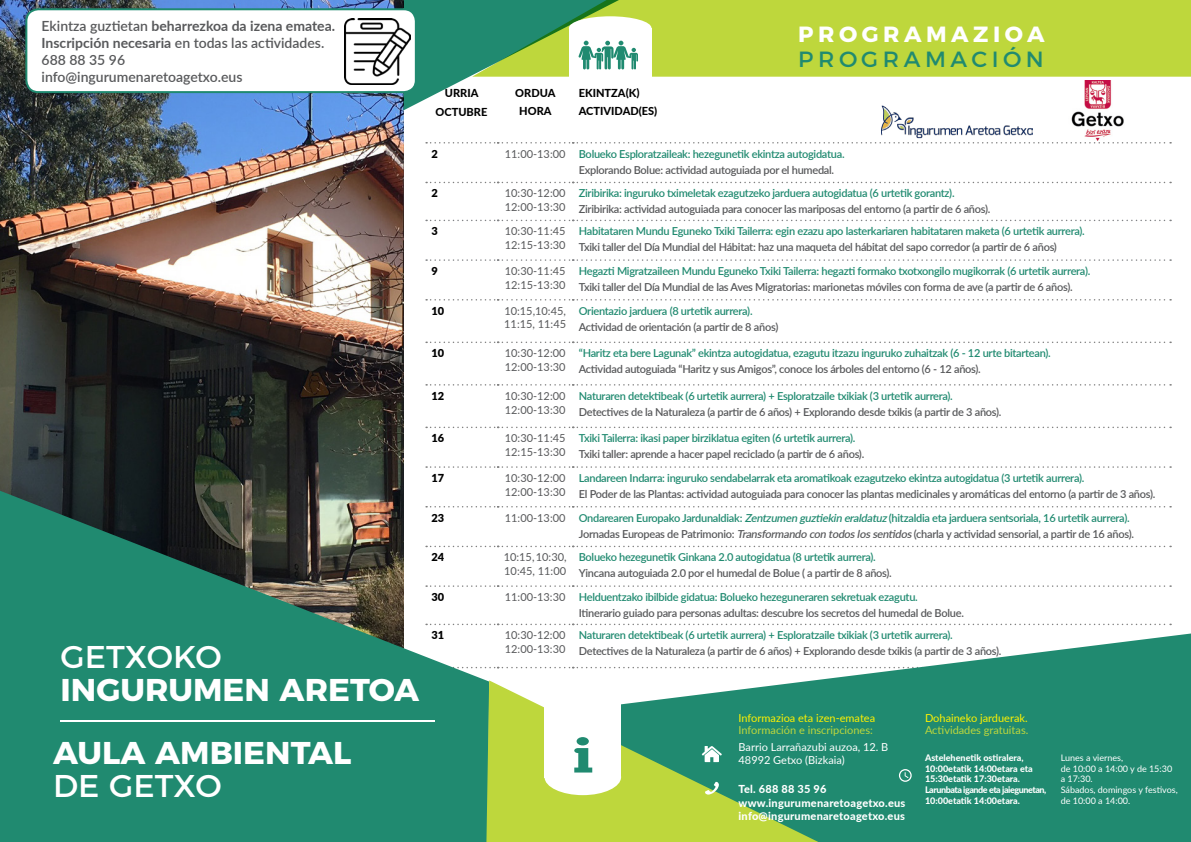
<style>
.page{position:relative;width:1191px;height:842px;background:#fff}
.page>*{position:absolute;margin:0;border:0;box-sizing:border-box;transform-origin:0 0}
.t1{font:700 31.5px/63.4px "Montserrat";color:#fff}
.t2{font:31.5px "Montserrat";color:#fff}
.t3{font:700 22px "Montserrat";letter-spacing:.2em;color:#fff}
.t4{font:22px "Montserrat";letter-spacing:.2em;color:#208a70}
.t5{font:600 14px/16.8px "Lato";color:#58595b}
.t6{font:600 11px/16px "Lato";letter-spacing:-.025em;color:#208a70}
.t7{font:600 11px/16px "Lato";letter-spacing:-.025em;color:#58595b}
.t8{font:11px/13.7px "Lato";color:#58595b}
.t9{font:800 11px/13.2px "Lato";letter-spacing:.02em;color:#fff}
.t10{font:11px "Lato";color:#bed73c}
.t11{font:11px/13.2px "Lato";color:#fff}
.t12{font:800 11px/18px "Lato";color:#000}
.t13{font:11px "Lato";color:#fff200}
.t14{font:900 11px "Lato";color:#000}
.t15{font:800 9px/10.8px "Lato";letter-spacing:-.005em;color:#fff}
.t16{font:9px/10.8px "Lato";color:#fff}
.s1{font-weight:700}
.s2{font-weight:400;color:#58595b}
.s3{color:#58595b}
.s4{font-style:italic}
.s5{font-style:italic;color:#58595b}
.s6{font-weight:400}
.s7{color:#208a70}
</style>
<div class="page">
<img style="left:0;top:0;width:403px;height:491px">
<div style="left:704px;top:0;width:487px;height:77px;background:#bed73c"></div>
<svg style="left:426px;top:142px;width:745px;height:2px"></svg>
<svg style="left:426px;top:182px;width:745px;height:1px"></svg>
<svg style="left:426px;top:299px;width:745px;height:2px"></svg>
<svg style="left:426px;top:342px;width:745px;height:1px"></svg>
<svg style="left:426px;top:384px;width:745px;height:2px"></svg>
<svg style="left:426px;top:427px;width:745px;height:1px"></svg>
<svg style="left:426px;top:466px;width:745px;height:2px"></svg>
<svg style="left:489px;top:506px;width:682px;height:1px"></svg>
<svg style="left:489px;top:546px;width:682px;height:1px"></svg>
<svg style="left:489px;top:585px;width:682px;height:2px"></svg>
<svg style="left:489px;top:624px;width:682px;height:1px"></svg>
<svg style="left:489px;top:667px;width:77px;height:1px"></svg>
<svg style="left:426px;top:220px;width:745px;height:1px"></svg>
<svg style="left:426px;top:259px;width:745px;height:2px"></svg>
<svg style="left:0;top:491px;width:487px;height:351px;fill:#208a70"></svg>
<svg style="left:568px;top:633px;width:623px;height:209px;fill:#208a70"></svg>
<svg style="left:486px;top:680px;width:332px;height:162px"></svg>
<div style="left:544px;top:759px;width:77px;height:36px;background:#fff;border-radius:50%"></div>
<div style="left:544px;top:703px;width:77px;height:75px;background:#fff"></div>
<hr style="left:60px;top:720px;width:374px;height:2px;background:#fff">
<svg style="left:403px;top:0;width:301px;height:110px"></svg>
<svg style="left:574px;top:737px;width:18px;height:35px"></svg>
<svg style="left:705px;top:782px;width:14px;height:13px"></svg>
<svg style="left:702px;top:746px;width:20px;height:16px"></svg>
<svg style="left:899px;top:769px;width:12px;height:13px"></svg>
<div style="left:26px;top:9px;width:390px;height:83px;background:#fff;border-radius:12px"></div>
<div style="left:25px;top:8px;width:392px;height:85px;border:2px solid #208a70;border-radius:12px"></div>
<img style="left:882px;top:105px;width:151px;height:34px">
<img style="left:1071px;top:80px;width:53px;height:61px">
<img style="left:344px;top:19px;width:66px;height:65px">
<p class="t5" style="left:42px;top:17px;width:295px">Ekintza guztietan <span class="s1">beharrezkoa da izena ematea.<br>Inscripción necesaria</span> en todas las actividades.<br>688 88 35 96<br>info@ingurumenaretoagetxo.eus</p>
<p class="t12" style="left:435px;top:83px;width:53px;line-height:19px;text-align:center">urria octubre</p>
<p class="t12" style="left:519px;top:83px;width:38px;text-indent:-4px">ordua<br>HORA</p>
<p class="t12" style="left:579px;top:83px;width:62px">EKINTZA(K)<br>ACTI</p>
<p class="t12" style="left:603px;top:101px;width:16px">VIDAD</p>
<p class="t12" style="left:639px;top:101px;width:20px">(ES)</p>
<h2 class="t3" style="left:798px;top:16px;width:248px">PROGRAMAZIOA</h2>
<h2 class="t4" style="left:798px;top:41px;width:247px">PROGRAMACIÓN</h2>
<h1 class="t2" style="left:61px;top:632px;width:163px">GETXOKO</h1>
<h1 class="t1" style="left:53px;top:655px;width:368px">INGURUMEN ARETOA<br>AULA AMBIENTAL</h1>
<h1 class="t2" style="left:53px;top:760px;width:103px">DE GETXO</h1>
<p class="t14" style="left:431px;top:145px;width:8px">2</p>
<p class="t6" style="left:579px;top:145px;width:267px;text-indent:-74px"><span class="s2">11:00-13:00</span> Bolueko Esploratzaileak: hezegunetik ekintza autogidatua.<br><span class="s3">Explorando Bolue: actividad autoguiada por el humedal.</span></p>
<p class="t14" style="left:431px;top:185px;width:8px">2</p>
<p class="t8" style="left:505px;top:186px;width:62px">10:30-12:00<br>12:00-13:30</p>
<p class="t6" style="left:579px;top:185px;width:377px">Ziribirika: inguruko tximeletak ezagutzeko jarduera autogidatua (6 urtetik gorantz).</p>
<p class="t7" style="left:579px;top:201px;width:413px">Ziribirika: actividad autoguiada para conocer las mariposas del entorno (a partir de 6 años).</p>
<p class="t14" style="left:431px;top:223px;width:8px">3</p>
<p class="t8" style="left:505px;top:224px;width:62px">10:30-11:45<br>12:15-13:30</p>
<p class="t6" style="left:579px;top:223px;width:507px">Habitataren Mundu Eguneko Txiki Tailerra: egin ezazu apo lasterkariaren habitataren maketa (6 urtetik aurrera).</p>
<p class="t7" style="left:579px;top:239px;width:479px">Txiki taller del Día Mundial del Hábitat: haz una maqueta del hábitat del sapo corredor (a partir de 6 años)</p>
<p class="t14" style="left:431px;top:263px;width:8px">9</p>
<p class="t8" style="left:505px;top:264px;width:62px">10:30-11:45<br>12:15-13:30</p>
<p class="t6" style="left:579px;top:263px;width:513px">Hegazti Migratzaileen Mundu Eguneko Txiki Tailerra: hegazti formako txotxongilo mugikorrak (6 urtetik aurrera).</p>
<p class="t7" style="left:579px;top:279px;width:495px">Txiki taller del Día Mundial de las Aves Migratorias: marionetas móviles con forma de ave (a partir de 6 años).</p>
<p class="t14" style="left:431px;top:302px;width:14px">10</p>
<p class="t8" style="left:504px;top:303px;width:63px">10:15,10:45,<br>11:15, 11:45</p>
<p class="t6" style="left:579px;top:302px;width:175px">Orientazio jarduera (8 urtetik aurrera).</p>
<p class="t7" style="left:579px;top:318px;width:201px">Actividad de orientación (a partir de 8 años)</p>
<p class="t14" style="left:431px;top:345px;width:14px">10</p>
<p class="t8" style="left:505px;top:346px;width:62px">10:30-12:00<br>12:00-13:30</p>
<p class="t6" style="left:579px;top:345px;width:473px">“Haritz eta bere Lagunak” ekintza autogidatua, ezagutu itzazu inguruko zuhaitzak (6 - 12 urte bitartean).</p>
<p class="t7" style="left:579px;top:361px;width:403px">Actividad autoguiada “Haritz y sus Amigos”, conoce los árboles del entorno (6 - 12 años).</p>
<p class="t14" style="left:431px;top:387px;width:14px">12</p>
<p class="t8" style="left:505px;top:388px;width:62px">10:30-12:00<br>12:00-13:30</p>
<p class="t6" style="left:579px;top:387px;width:375px">Naturaren detektibeak (6 urtetik aurrera) + Esploratzaile txikiak (3 urtetik aurrera).</p>
<p class="t7" style="left:579px;top:403px;width:424px">Detectives de la Naturaleza (a partir de 6 años) + Explorando desde txikis (a partir de 3 años).</p>
<p class="t14" style="left:431px;top:430px;width:14px">16</p>
<p class="t8" style="left:505px;top:431px;width:62px">10:30-11:45<br>12:15-13:30</p>
<p class="t6" style="left:579px;top:430px;width:278px">Txiki Tailerra: ikasi paper birziklatua egiten (6 urtetik aurrera).</p>
<p class="t7" style="left:579px;top:446px;width:287px">Txiki taller: aprende a hacer papel reciclado (a partir de 6 años).</p>
<p class="t14" style="left:431px;top:470px;width:14px">17</p>
<p class="t8" style="left:505px;top:471px;width:62px">10:30-12:00<br>12:00-13:30</p>
<p class="t6" style="left:579px;top:470px;width:507px">Landareen Indarra: inguruko sendabelarrak eta aromatikoak ezagutzeko ekintza autogidatua (3 urtetik aurrera).</p>
<p class="t7" style="left:579px;top:486px;width:578px">El Poder de las Plantas: actividad autoguiada para conocer las plantas medicinales y aromáticas del entorno (a partir de 3 años).</p>
<p class="t14" style="left:431px;top:509px;width:14px">23</p>
<p class="t6" style="left:579px;top:509px;width:556px;text-indent:-74px"><span class="s2">11:00-13:00</span> Ondarearen Europako Jardunaldiak: <span class="s4">Zentzumen guztiekin eraldatuz</span>(hitzaldia eta jarduera sentsoriala, 16 urtetik aurrera).<br><span class="s3">Jornadas Europeas de Patrimonio:</span> <span class="s5">Transformando con todoslossentidos</span><span class="s3">(charla y actividad sensorial, a partir de 16 años).</span></p>
<p class="t14" style="left:431px;top:549px;width:14px">24</p>
<p class="t8" style="left:504px;top:550px;width:64px">10:15, 10:30,<br>10:45, 11:00</p>
<p class="t6" style="left:579px;top:549px;width:298px">Bolueko hezegunetik Ginkana 2.0 autogidatua (8 urtetik aurrera).</p>
<p class="t7" style="left:579px;top:565px;width:314px">Yincana autoguiada 2.0 por el humedal de Bolue ( a partir de 8 años).</p>
<p class="t14" style="left:431px;top:589px;width:14px">30</p>
<p class="t7" style="left:579px;top:589px;width:386px;text-indent:-74px"><span class="s6">11:00-13:30</span> <span class="s7">Helduentzako ibilbide gidatua: Bolueko hezeguneraren sekretuak ezagutu.<br></span>Itinerario guiado para personas adultas: descubre los secretos del humedal de Bolue.</p>
<p class="t14" style="left:431px;top:627px;width:14px">31</p>
<p class="t8" style="left:505px;top:628px;width:62px">10:30-12:00<br>12:00-13:30</p>
<p class="t6" style="left:579px;top:627px;width:375px">Naturaren detektibeak (6 urtetik aurrera) + Esploratzaile txikiak (3 urtetik aurrera).</p>
<p class="t7" style="left:579px;top:643px;width:424px">Detectives de la Naturaleza (a partir de 6 años) + Explorando desde txikis (a partir de 3 años).</p>
<p class="t13" style="left:738px;top:710px;width:138px">Informazioa eta izen-ematea</p>
<p class="t10" style="left:738px;top:722px;width:136px">Información e inscripciones:</p>
<p class="t11" style="left:738px;top:739px;width:151px">Barrio Larrañazubi auzoa, 12. B<br>48992 Getxo (Bizkaia)</p>
<p class="t9" style="left:738px;top:782px;width:168px">Tel. 688 88 35 96 www.ingurumenaretoagetxo.eus info@ingurumenaretoagetxo.eus</p>
<p class="t13" style="left:925px;top:710px;width:104px">Dohaineko jarduerak.</p>
<p class="t10" style="left:925px;top:722px;width:105px">Actividades gratuitas.</p>
<p class="t15" style="left:925px;top:752px;width:123px">Astelehenetik ostiralera,<br>10:00etatik 14:00etara eta<br>15:30etatik 17:30etara.<br>Larunbata igande eta jaiegunetan,<br>10:00etatik 14:00etara.</p>
<p class="t16" style="left:1060px;top:752px;width:119px">Lunes a viernes,<br>de 10:00 a 14:00 y de 15:30 a 17:30.<br>Sábados, domingos y festivos, de 10:00 a 14:00.</p>
</div>
